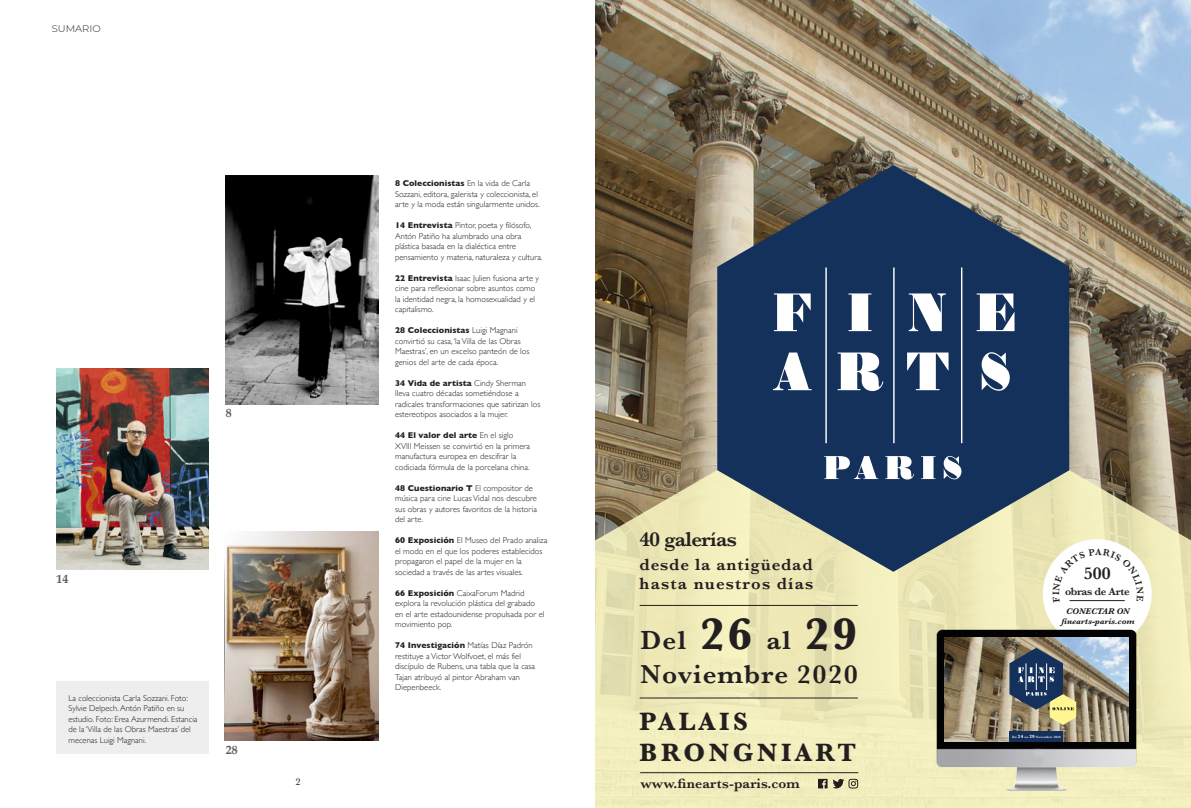
<style>
.page{position:relative;width:1191px;height:808px;background:#fff}
.page>*{position:absolute;margin:0;border:0;box-sizing:border-box;transform-origin:0 0}
.t1{font:600 27px/34px "Baskerville";letter-spacing:.04em;color:#231f20}
.t2{font:700 26px/31px "Baskerville";letter-spacing:.14em;color:#231f20}
.t3{font:600 21px "Baskerville";letter-spacing:-.03em;color:#231f20}
.t4{font:600 17.7px "Baskerville";color:#231f20}
.t5{font:600 17px/19px "Baskerville";letter-spacing:.05em;color:#231f20}
.t6{font:600 14px "Baskerville";letter-spacing:.01em;color:#231f20}
._06_texto_general{font:700 12px "Book Antiqua";color:#5b5d5f}
.t7{font:600 11px "Baskerville";letter-spacing:-.03em;color:#231f20}
._04_folio{font:10px "Cochin";color:#231f20}
._01_cintillo{font:300 9.5px "Montserrat";color:#231f20;scale:1.05 1}
.t8{font:italic 700 8.6px "Baskerville";letter-spacing:-.005em;color:#231f20}
._09_texto_recuadro{font:300 8.5px/10.5px "Gill Sans";letter-spacing:.005em;color:#231f20}
.t9{font:italic 700 8.4px "Baskerville";color:#231f20}
.t10{font:600 3.2px "Baskerville";letter-spacing:.05em;color:#fff}
.s1{font-weight:700}
.s2{font-weight:700;font-size:46px}
.s3{font-weight:700;font-size:4.7px}
</style>
<div class="page">
<div style="left:57px;top:681px;width:152px;height:73px;background:#eeeeef"></div>
<img style="left:595px;top:0;width:596px;height:368px">
<svg style="left:595px;top:368px;width:596px;height:440px;background:#d8d2a7"></svg>
<svg style="left:818px;top:779px;width:40px;height:9px"></svg>
<hr style="left:640px;top:772px;width:218px;height:1px;background:#231f20">
<hr style="left:639px;top:697px;width:218px;height:1px;background:#231f20">
<svg style="left:717px;top:165px;width:352px;height:407px;background:#47596d"></svg>
<hr style="left:825px;top:267px;width:2px;height:176px;background:#fff">
<hr style="left:893px;top:267px;width:1px;height:176px;background:#fff">
<svg style="left:824px;top:456px;width:54px;height:23px"></svg>
<svg style="left:885px;top:456px;width:29px;height:23px"></svg>
<svg style="left:921px;top:456px;width:14px;height:23px"></svg>
<svg style="left:943px;top:456px;width:18px;height:23px"></svg>
<hr style="left:961px;top:267px;width:1px;height:176px;background:#fff">
<svg style="left:774px;top:293px;width:36px;height:38px"></svg>
<svg style="left:848px;top:293px;width:23px;height:38px"></svg>
<svg style="left:908px;top:293px;width:38px;height:38px"></svg>
<svg style="left:976px;top:293px;width:38px;height:38px"></svg>
<svg style="left:773px;top:352px;width:38px;height:38px"></svg>
<svg style="left:837px;top:352px;width:46px;height:39px"></svg>
<svg style="left:907px;top:352px;width:41px;height:38px"></svg>
<svg style="left:981px;top:352px;width:28px;height:39px"></svg>
<div style="left:1042px;top:539px;width:109px;height:109px;background:#fff;border-radius:50%"></div>
<img style="left:933px;top:620px;width:206px;height:175px">
<img style="left:944px;top:638px;width:184px;height:104px">
<div style="left:1009px;top:731px;width:54px;height:11px;background:#14315b"></div>
<svg style="left:1009px;top:648px;width:67px;height:77px;background:#707572"></svg>
<hr style="left:639px;top:605px;width:218px;height:1px;background:#231f20">
<img style="left:56px;top:369px;width:153px;height:200px">
<img style="left:226px;top:176px;width:152px;height:228px">
<img style="left:225px;top:532px;width:153px;height:208px">
<svg style="left:1052px;top:549px;width:91px;height:53px"></svg>
<p class="_01_cintillo" style="left:52px;top:23px;width:48px">SUMARIO</p>
<p class="_06_texto_general" style="left:226px;top:405px;width:7px">8</p>
<p class="_06_texto_general" style="left:56px;top:572px;width:13px">14</p>
<p class="_09_texto_recuadro" style="left:68px;top:692px;width:131px">La coleccionista Carla Sozzani. Foto:<br>Sylvie Delpech. Antón Patiño en su estudio. Foto: Erea Azurmendi. Estancia de la ‘Villa de las Obras Maestras’ del mecenas Luigi Magnani.</p>
<p class="_06_texto_general" style="left:226px;top:743px;width:13px">28</p>
<p class="_04_folio" style="left:296px;top:775px;width:6px">2</p>
<p class="_09_texto_recuadro" style="left:395px;top:178px;width:146px"><span class="s1">8 Coleccionistas</span> En la vida de Carla<br>Sozzani, editora, galerista y coleccionista, el arte y la moda están singularmente unidos.</p>
<p class="_09_texto_recuadro" style="left:395px;top:220px;width:149px"><span class="s1">14 Entrevista</span> Pintor, poeta y filósofo, Antón Patiño ha alumbrado una obra plástica basada en la dialéctica entre pensamiento y materia, naturaleza y cultura.</p>
<p class="_09_texto_recuadro" style="left:395px;top:272px;width:145px"><span class="s1">22 Entrevista</span> Isaac Julien fusiona arte y cine para reflexionar sobre asuntos como la identidad negra, la homosexualidad y el capitalismo.</p>
<p class="_09_texto_recuadro" style="left:395px;top:325px;width:136px"><span class="s1">28 Coleccionistas</span> Luigi Magnani convirtió su casa, ‘la Villa de las Obras Maestras’, en un excelso panteón de los genios del arte de cada época.</p>
<p class="_09_texto_recuadro" style="left:395px;top:377px;width:147px"><span class="s1">34 Vida de artista</span> Cindy Sherman lleva cuatro décadas sometiéndose a radicales transformaciones que satirizan los estereotipos asociados a la mujer.</p>
<p class="_09_texto_recuadro" style="left:395px;top:430px;width:137px"><span class="s1">44 El valor del arte</span> En el siglo XVIII Meissen se convirtió en la primera manufactura europea en descifrar la codiciada fórmula de la porcelana china.</p>
<p class="_09_texto_recuadro" style="left:395px;top:482px;width:143px"><span class="s1">48 Cuestionario T</span> El compositor de música para cine Lucas Vidal nos descubre sus obras y autores favoritos de la historia del arte.</p>
<p class="_09_texto_recuadro" style="left:395px;top:535px;width:154px"><span class="s1">60 Exposición</span> El Museo del Prado analiza el modo en el que los poderes establecidos propagaron el papel de la mujer en la sociedad a través de las artes visuales.</p>
<p class="_09_texto_recuadro" style="left:395px;top:587px;width:151px"><span class="s1">66 Exposición</span> CaixaForum Madrid explora la revolución plástica del grabado en el arte estadounidense propulsada por el movimiento pop.</p>
<p class="_09_texto_recuadro" style="left:395px;top:640px;width:142px"><span class="s1">74 Investigación</span> Matías Díaz Padrón restituye a Victor Wolfvoet, el más fiel discípulo de Rubens, una tabla que la casa Tajan atribuyó al pintor Abraham van Diepenbeeck.</p>
<p class="t3" style="left:639px;top:525px;width:99px">40 galerías</p>
<p class="t5" style="left:639px;top:555px;width:175px">desde la antigüedad hasta nuestros días</p>
<p class="t1" style="left:640px;top:622px;width:219px">Del <span class="s2">26</span> al <span class="s2">29<br></span>Noviembre 2020</p>
<p class="t2" style="left:639px;top:706px;width:218px">PALAIS<br>BRONGNIART</p>
<p class="t6" style="left:640px;top:774px;width:161px">www.finearts-paris.com</p>
<p class="t4" style="left:1084px;top:561px;width:28px">500</p>
<p class="t7" style="left:1065px;top:583px;width:66px">obras de Arte</p>
<p class="t8" style="left:1066px;top:605px;width:65px">CONECTAR ON</p>
<p class="t9" style="left:1061px;top:615px;width:74px">finearts-paris.com</p>
<p class="t10" style="left:1012px;top:734px;width:50px">Du <span class="s3">24</span> au <span class="s3">29</span> Novembre 2020</p>
</div>
